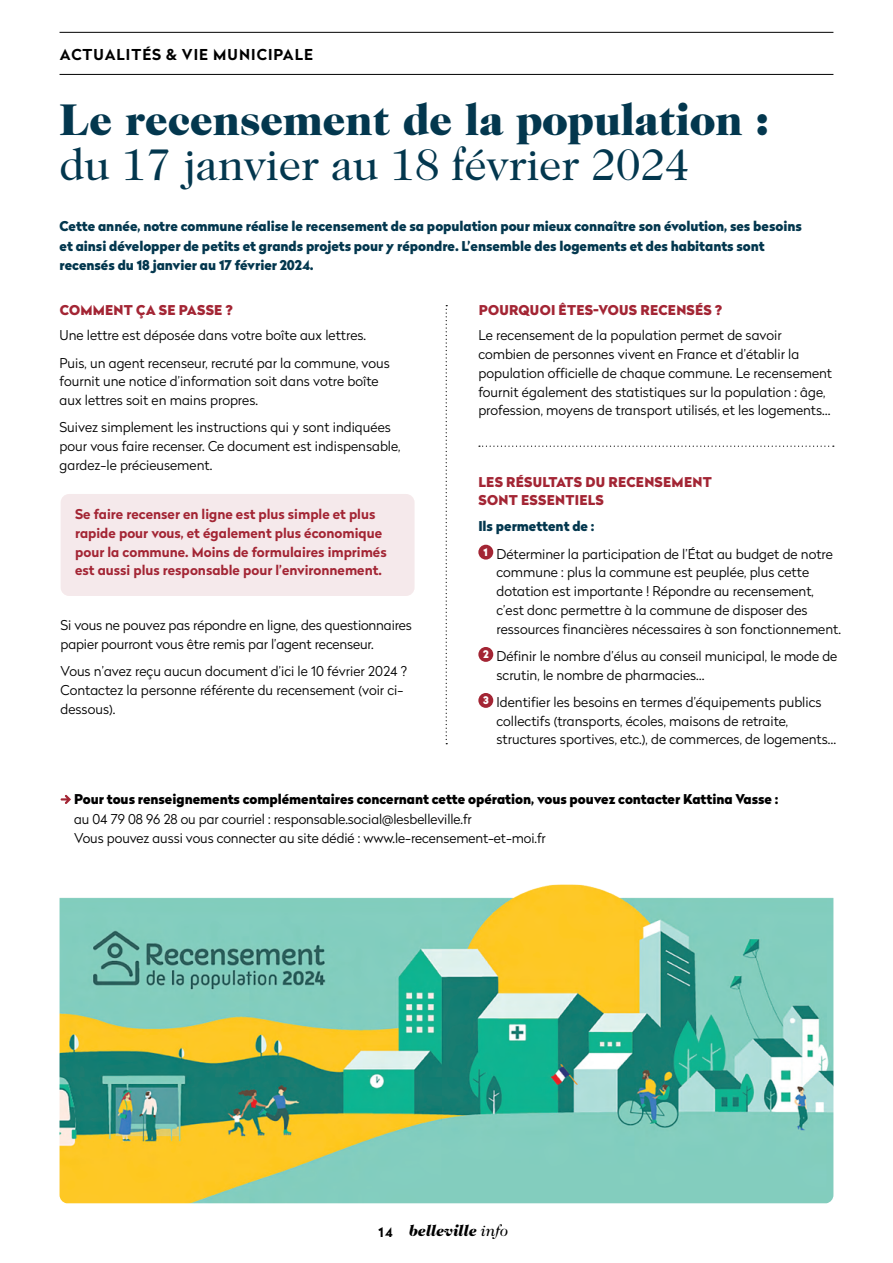
<style>
.page{position:relative;width:893px;height:1263px;background:#fff}
.page>*{position:absolute;margin:0;border:0;box-sizing:border-box;transform-origin:0 0}
.t1{font:900 45px "Caslon 224 Std";letter-spacing:-.01em;color:#03374e}
.t2{font:45px "Caslon 224 Std";letter-spacing:-.01em;color:#03374e}
.t3{font:italic 900 15.75px "Caslon 224 Std";color:#000}
.t4{font:700 15px "Radikal";letter-spacing:.07em;color:#000}
.t5{font:300 13.5px/18.8px "Radikal";color:#000}
.t6{font:900 13.5px/19.5px "Radikal";letter-spacing:-.005em;color:#03374e}
.t7{font:700 13.5px/18.8px "Radikal";color:#a32534}
.t8{font:900 13.5px "Radikal";letter-spacing:-.005em;color:#000}
.t9{font:900 13.5px/18.8px "Radikal";letter-spacing:.02em;color:#a32534}
.s1{font-weight:900;color:#03374e}
.s2{font-family:"Radikal";font-weight:700;font-style:normal;font-size:13.2px}
.s3{font-weight:400}
</style>
<div class="page">
<hr style="left:60px;top:74px;width:773px;height:1px;background:#000">
<hr style="left:60px;top:32px;width:773px;height:1px;background:#000">
<img style="left:60px;top:885px;width:773px;height:318px">
<div style="left:478px;top:545px;width:15px;height:15px;background:#a32534;border-radius:50%"></div>
<div style="left:478px;top:647px;width:15px;height:15px;background:#a32534;border-radius:50%"></div>
<div style="left:478px;top:693px;width:15px;height:15px;background:#a32534;border-radius:50%"></div>
<div style="left:61px;top:494px;width:354px;height:102px;background:#f5e9eb;border-radius:9px"></div>
<svg style="left:61px;top:795px;width:10px;height:9px"></svg>
<svg style="left:446px;top:305px;width:1px;height:439px"></svg>
<svg style="left:479px;top:446px;width:355px;height:1px"></svg>
<p class="t4" style="left:60px;top:43px;width:255px">ACTUALITÉS &amp; VIE MUNICIPALE</p>
<h1 class="t1" style="left:60px;top:93px;width:711px">Le recensement de la population :</h1>
<h1 class="t2" style="left:60px;top:139px;width:632px">du 17 janvier au 18 février 2024</h1>
<p class="t6" style="left:60px;top:216px;width:744px">Cette année, notre commune réalise le recensement de sa population pour mieux connaître son évolution, ses besoins et ainsi développer de petits et grands projets pour y répondre. L’ensemble des logements et des habitants sont recensés du 18 janvier au 17 février 2024.</p>
<p class="t9" style="left:60px;top:301px;width:175px">COMMENT ÇA SE PASSE ?</p>
<p class="t5" style="left:60px;top:321px;width:332px;line-height:27.3px">Une lettre est déposée dans votre boîte aux lettres.<br>Puis, un agent recenseur, recruté par la commune, vous</p>
<p class="t5" style="left:60px;top:372px;width:321px">fournit une notice d’information soit dans votre boîte aux lettres soit en mains propres.</p>
<p class="t5" style="left:60px;top:418px;width:342px">Suivez simplement les instructions qui y sont indiquées pour vous faire recenser. Ce document est indispensable, gardez-le précieusement.</p>
<p class="t7" style="left:75px;top:505px;width:313px">Se faire recenser en ligne est plus simple et plus rapide pour vous, et également plus économique pour la commune. Moins de formulaires imprimés est aussi plus responsable pour l’environnement.</p>
<p class="t5" style="left:61px;top:615px;width:353px">Si vous ne pouvez pas répondre en ligne, des questionnaires papier pourront vous être remis par l’agent recenseur.</p>
<p class="t5" style="left:61px;top:661px;width:348px">Vous n’avez reçu aucun document d’ici le 10 février 2024 ?<br>Contactez la personne référente du recensement (voir ci&shy;dessous).</p>
<p class="t9" style="left:479px;top:301px;width:245px">POURQUOI ÊTES-VOUS RECENSÉS ?</p>
<p class="t5" style="left:478px;top:326px;width:355px">Le recensement de la population permet de savoir combien de personnes vivent en France et d’établir la population officielle de chaque commune. Le recensement fournit également des statistiques sur la population : âge, profession, moyens de transport utilisés, et les logements…</p>
<p class="t9" style="left:479px;top:472px;width:235px">LES RÉSULTATS DU RECENSEMENT<br>SONT ESSENTIELS</p>
<p class="t5" style="left:484px;top:512px;width:351px;line-height:27.3px;text-indent:-5px"><span class="s1">Ils permettent de :<br></span><sup>1</sup> Déterminer la participation de l’État au budget de notre</p>
<p class="t5" style="left:496px;top:563px;width:346px">commune : plus la commune est peuplée, plus cette dotation est importante ! Répondre au recensement, c’est donc permettre à la commune de disposer des ressources financières nécessaires à son fonctionnement.</p>
<p class="t5" style="left:496px;top:646px;width:342px;text-indent:-14px"><sup>2</sup> Définir le nombre d’élus au conseil municipal, le mode de scrutin, le nombre de pharmacies…</p>
<p class="t5" style="left:496px;top:692px;width:341px;text-indent:-13px"><sup>3</sup> Identifier les besoins en termes d’équipements publics collectifs (transports, écoles, maisons de retraite, structures sportives, etc.), de commerces, de logements…</p>
<p class="t8" style="left:74px;top:789px;width:706px">Pour tous renseignements complémentaires concernant cette opération, vous pouvez contacter Kattina Vasse :</p>
<p class="t5" style="left:74px;top:808px;width:473px;line-height:19.5px">au 04 79 08 96 28 ou par courriel : responsable.social@lesbelleville.fr<br>Vous pouvez aussi vous connecter au site dédié : www.le-recensement-et-moi.fr</p>
<p class="t3" style="left:379px;top:1221px;width:131px"><span class="s2">14</span> belleville <span class="s3">info</span></p>
</div>
